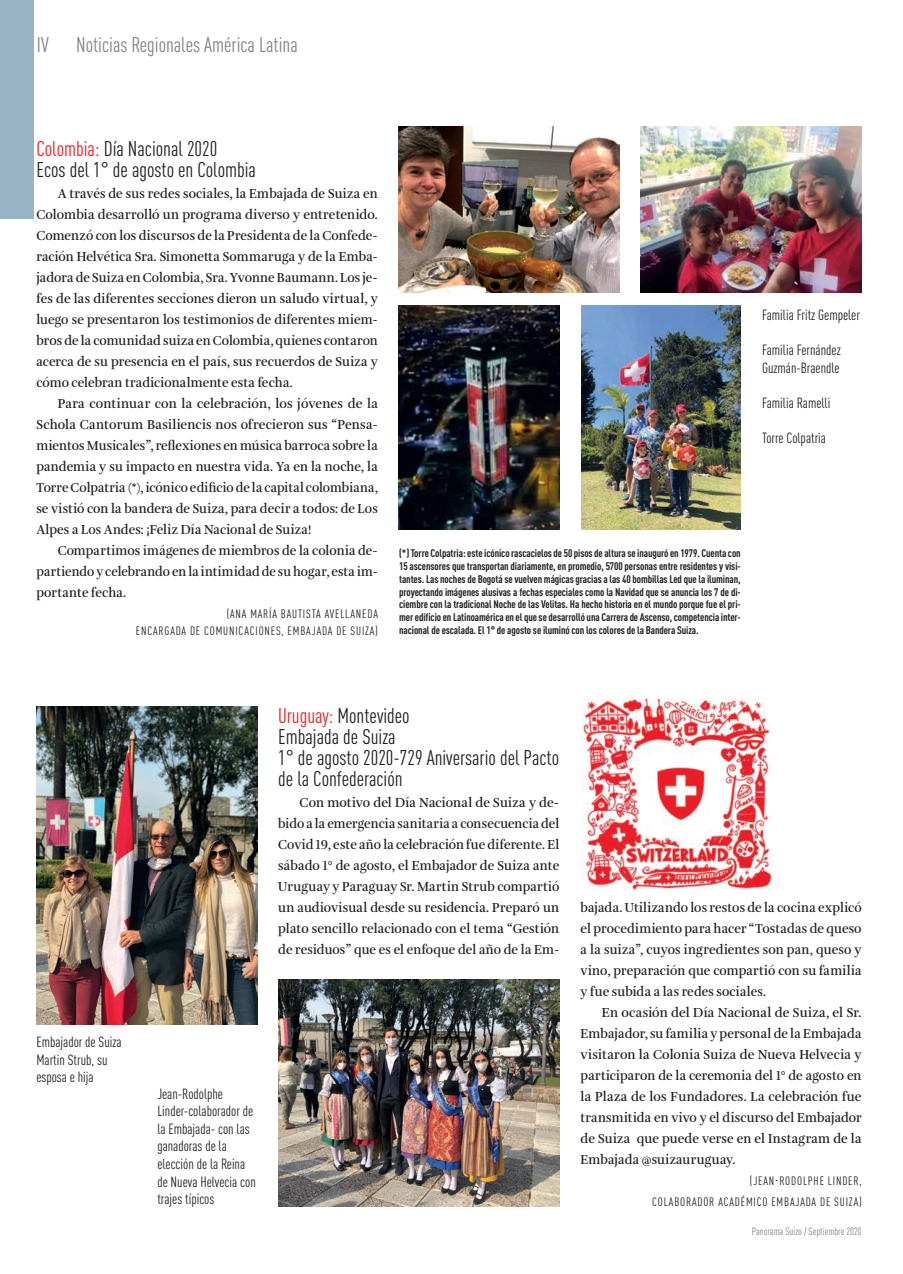
<style>
.page{position:relative;width:903px;height:1274px;background:#fff}
.page>*{position:absolute;margin:0;border:0;box-sizing:border-box;transform-origin:0 0}
.t1{font:condensed 21px/21px "DINOT";color:#231f20}
.t2{font:condensed 21px "DINOT";color:#808285}
.t3{font:condensed 14.7px/17.5px "DINOT";color:#231f20}
.t4{font:600 13.5px/21px "Amalia Pro";letter-spacing:.005em;color:#231f20;text-align:justify;scale:.95 1}
.t5{font:600 13.5px/21px "Amalia Pro";letter-spacing:.005em;color:#231f20;text-align:justify}
.t6{font:600 13.5px/21px "Amalia Pro";letter-spacing:.005em;color:#231f20;text-align:justify;scale:.96 1}
.t7{font:condensed 12px/16.5px "DINOT";letter-spacing:.07em;color:#231f20;text-align:right}
.t8{font:700 condensed 10.8px/12.8px "DINOT";letter-spacing:-.01em;color:#231f20;text-align:justify}
.t9{font:condensed 10.5px "DINOT";color:#808285}
.s1{color:#ee1d23}
</style>
<div class="page">
<div style="left:0;top:0;width:34px;height:219px;background:#99b3c6"></div>
<img style="left:398px;top:127px;width:222px;height:165px">
<img style="left:640px;top:127px;width:221px;height:166px">
<img style="left:581px;top:305px;width:159px;height:225px">
<img style="left:398px;top:305px;width:161px;height:225px">
<img style="left:581px;top:698px;width:191px;height:191px">
<img style="left:36px;top:706px;width:222px;height:318px">
<img style="left:278px;top:979px;width:281px;height:227px">
<h1 class="t2" style="left:37px;top:32px;width:13px">IV</h1>
<h1 class="t2" style="left:76px;top:32px;width:223px">Noticias Regionales América Latina</h1>
<h1 class="t1" style="left:36px;top:138px;width:221px"><span class="s1">Colombia:</span> Día Nacional 2020<br>Ecos del 1° de agosto en Colombia</h1>
<p class="t4" style="left:36px;top:183px;width:361px;text-indent:21px">A través de sus redes sociales, la Embajada de Suiza en Colombia desarrolló un programa diverso y entretenido.<br>Comenzó con los discursos de la Presidenta de la Confede&shy;ración Helvética Sra. Simonetta Sommaruga y de la Emba&shy;jadora de Suiza en Colombia, Sra. Yvonne Baumann. Los je&shy;fes de las diferentes secciones dieron un saludo virtual, y luego se presentaron los testimonios de diferentes miem&shy;bros de la comunidad suiza en Colombia, quienes contaron acerca de su presencia en el país, sus recuerdos de Suiza y cómo celebran tradicionalmente esta fecha.</p>
<p class="t5" style="left:36px;top:393px;width:343px;text-indent:21px">Para continuar con la celebración, los jóvenes de la Schola Cantorum Basiliencis nos ofrecieron sus “Pensa&shy;mientos Musicales”, reflexiones en música barroca sobre la pandemia y su impacto en nuestra vida. Ya en la noche, la Torre Colpatria (*), icónico edificio de la capital colombiana, se vistió con la bandera de Suiza, para decir a todos: de Los Alpes a Los Andes: ¡Feliz Día Nacional de Suiza!</p>
<p class="t4" style="left:36px;top:540px;width:361px;text-indent:21px">Compartimos imágenes de miembros de la colonia de&shy;partiendo y celebrando en la intimidad de su hogar, esta im&shy;portante fecha.</p>
<p class="t7" style="left:136px;top:605px;width:243px">(ANA MARÍA BAUTISTA AVELLANEDA<br>ENCARGADA DE COMUNICACIONES, EMBAJADA DE SUIZA)</p>
<p class="t8" style="left:399px;top:547px;width:343px">(*) Torre Colpatria: este icónico rascacielos de 50 pisos de altura se inauguró en 1979. Cuenta con 15 ascensores que transportan diariamente, en promedio, 5700 personas entre residentes y visi&shy;tantes. Las noches de Bogotá se vuelven mágicas gracias a las 40 bombillas Led que la iluminan, proyectando imágenes alusivas a fechas especiales como la Navidad que se anuncia los 7 de di&shy;ciembre con la tradicional Noche de las Velitas. Ha hecho historia en el mundo porque fue el pri&shy;mer edificio en Latinoamérica en el que se desarrolló una Carrera de Ascenso, competencia inter&shy;nacional de escalada. El 1° de agosto se iluminó con los colores de la Bandera Suiza.</p>
<p class="t3" style="left:762px;top:306px;width:99px">Familia Fritz Gempeler</p>
<p class="t3" style="left:762px;top:341px;width:80px">Familia Fernández<br>Guzmán-Braendle</p>
<p class="t3" style="left:762px;top:393px;width:70px">Familia Ramelli</p>
<p class="t3" style="left:762px;top:429px;width:66px">Torre Colpatria</p>
<p class="t3" style="left:36px;top:1033px;width:87px">Embajador de Suiza<br>Martin Strub, su esposa e hija</p>
<p class="t3" style="left:157px;top:1084px;width:100px">Jean-Rodolphe<br>Linder-colaborador de la Embajada- con las ganadoras de la elección de la Reina de Nueva Helvecia con trajes típicos</p>
<h1 class="t1" style="left:278px;top:705px;width:282px"><span class="s1">Uruguay:</span> Montevideo<br>Embajada de Suiza<br>1° de agosto 2020-729 Aniversario del Pacto de la Confederación</h1>
<p class="t6" style="left:278px;top:792px;width:294px;text-indent:21px">Con motivo del Día Nacional de Suiza y de&shy;bido a la emergencia sanitaria a consecuencia del Covid 19, este año la celebración fue diferente. El sábado 1° de agosto, el Embajador de Suiza ante Uruguay y Paraguay Sr. Martin Strub compartió un audiovisual desde su residencia. Preparó un plato sencillo relacionado con el tema “Gestión de residuos” que es el enfoque del año de la Em-</p>
<p class="t4" style="left:580px;top:897px;width:297px">bajada. Utilizando los restos de la cocina explicó el procedimiento para hacer “Tostadas de queso a la suiza”, cuyos ingredientes son pan, queso y vino, preparación que compartió con su familia y fue subida a las redes sociales.</p>
<p class="t5" style="left:580px;top:1002px;width:282px;text-indent:21px">En ocasión del Día Nacional de Suiza, el Sr.<br>Embajador, su familia y personal de la Embajada visitaron la Colonia Suiza de Nueva Helvecia y participaron de la ceremonia del 1° de agosto en la Plaza de los Fundadores. La celebración fue transmitida en vivo y el discurso del Embajador de Suiza que puede verse en el Instagram de la Embajada @suizauruguay.</p>
<p class="t7" style="left:652px;top:1170px;width:211px;line-height:21px">(JEAN-RODOLPHE LINDER,<br>COLABORADOR ACADÉMICO EMBAJADA DE SUIZA)</p>
<p class="t9" style="left:752px;top:1225px;width:111px">Panorama Suizo / Septiembre 2020</p>
</div>
